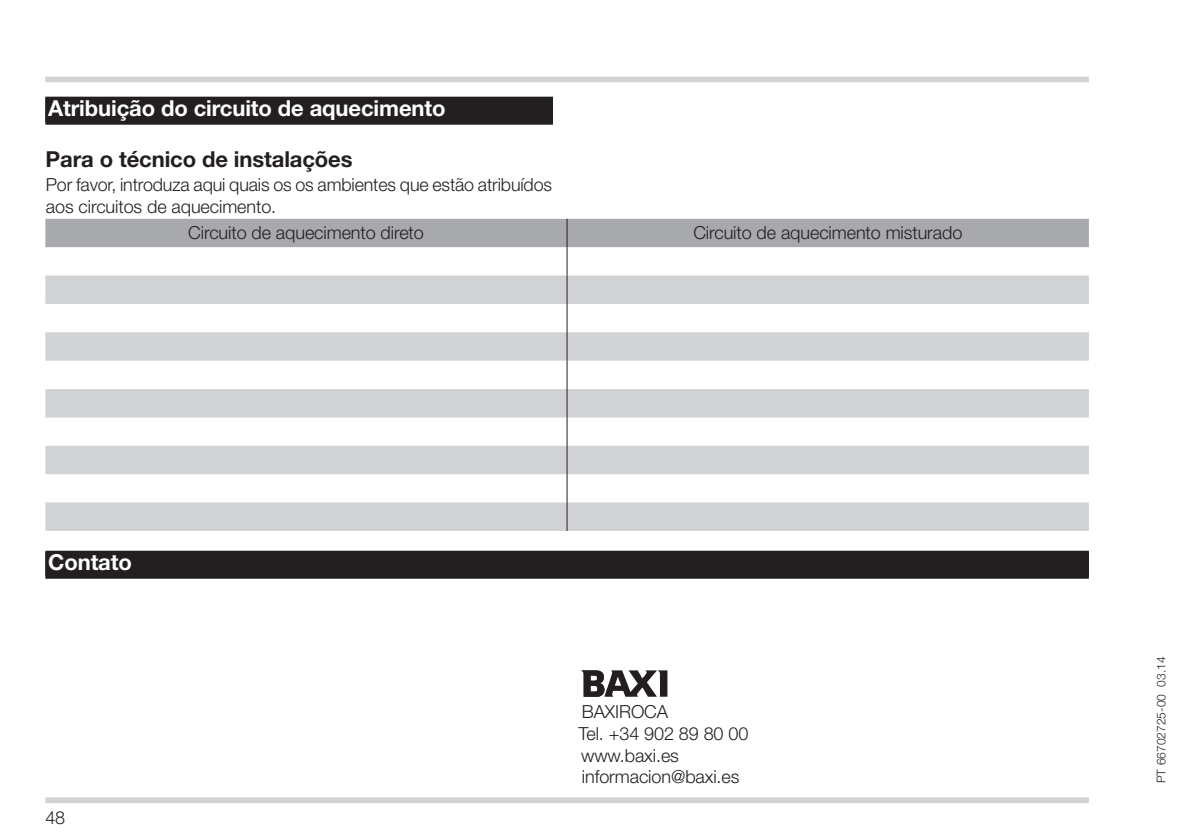
<style>
.page{position:relative;width:1191px;height:840px;background:#fff}
.page>*{position:absolute;margin:0;border:0;box-sizing:border-box;transform-origin:0 0}
.t1{font:700 22px "Helvetica Neue LT Pro";letter-spacing:-.005em;color:#fff}
.t2{font:700 22px "Helvetica Neue LT Pro";letter-spacing:-.005em;color:#231f20}
.t3{font:300 18px/21.6px "Helvetica Neue LT Pro";letter-spacing:-.005em;color:#231f20}
.t4{font:300 12px "Helvetica Neue LT Pro";color:#231f20}
</style>
<div class="page">
<svg style="left:581px;top:670px;width:86px;height:26px"></svg>
<div style="left:45px;top:77px;width:1044px;height:5px;background:#d1d2d4"></div>
<div style="left:45px;top:797px;width:1044px;height:5px;background:#d1d2d4"></div>
<div style="left:45px;top:550px;width:1044px;height:28px;background:#231f20"></div>
<div style="left:45px;top:97px;width:508px;height:28px;background:#231f20"></div>
<svg style="left:45px;top:219px;width:1044px;height:311px"></svg>
<p class="t1" style="left:48px;top:95px;width:399px">Atribuição do circuito de aquecimento</p>
<p class="t2" style="left:46px;top:145px;width:308px">Para o técnico de instalações</p>
<p class="t3" style="left:46px;top:174px;width:508px">Por favor, introduza aqui quais os os ambientes que estão atribuídos aos circuitos de aquecimento.</p>
<p class="t3" style="left:188px;top:222px;width:237px">Circuito de aquecimento direto</p>
<p class="t3" style="left:693px;top:222px;width:270px">Circuito de aquecimento misturado</p>
<p class="t1" style="left:48px;top:548px;width:85px">Contato</p>
<p class="t3" style="left:45px;top:806px;width:21px">48</p>
<p class="t3" style="left:578px;top:700px;width:171px">BAXIROCA<br>Tel. +34 902 89 80 00 www. baxi. es informacion@baxi. es</p>
<p class="t4" style="left:1153px;top:782px;width:128px;rotate:-90deg">PT 66702725-00 03. 14</p>
</div>
